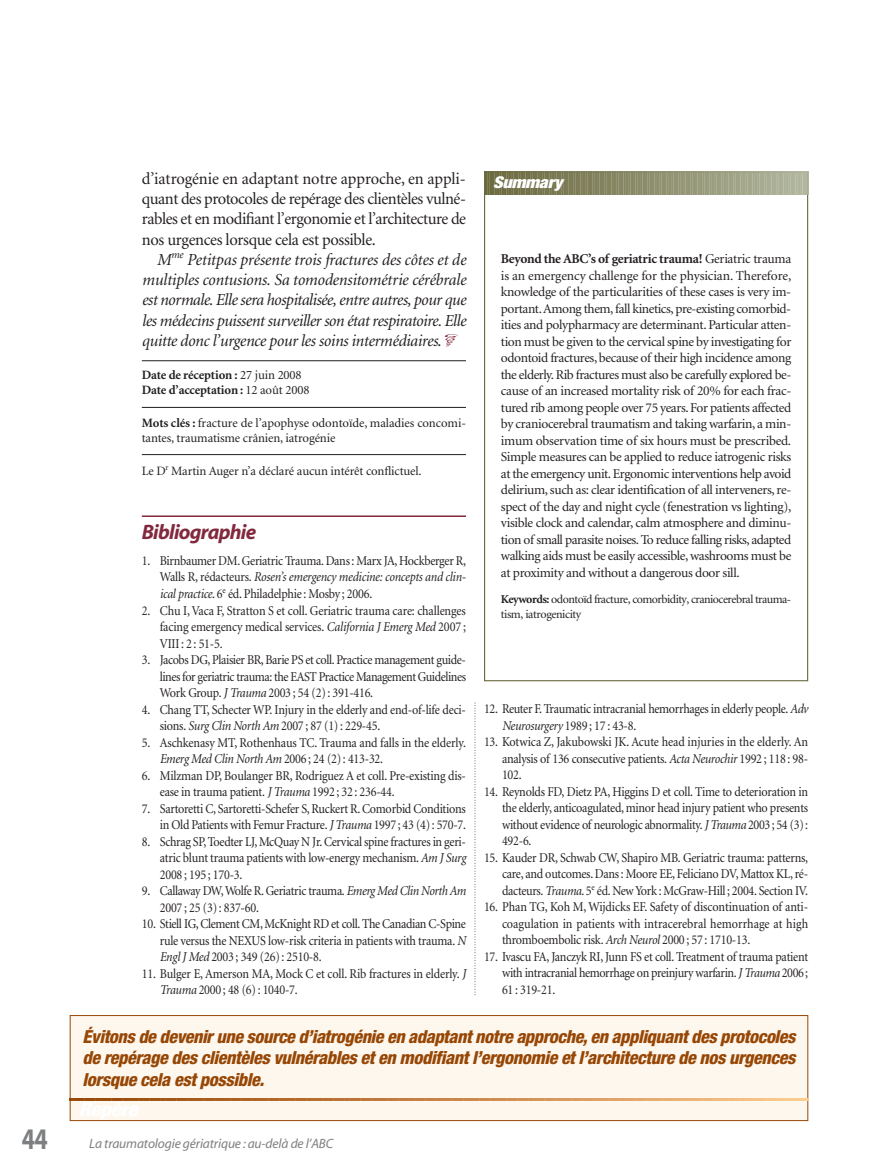
<style>
.page{position:relative;width:878px;height:1175px;background:#fff}
.page>*{position:absolute;margin:0;border:0;box-sizing:border-box;transform-origin:0 0}
.t1{font:700 30px "Myriad";color:#7d7f81;scale:.8 1}
.t2{font:italic 700 21px "Myriad";letter-spacing:-.035em;color:#82293f}
.t3{font:italic 800 condensed 18px/21.8px "Helvetica Neue";color:#974705;text-align:justify}
.t4{font:italic 16.8px/20.2px "Minion";letter-spacing:-.02em;color:#231f20;text-align:justify}
.t5{font:16.8px/20.2px "Minion";letter-spacing:-.02em;color:#231f20;text-align:justify}
.t6{font:italic 900 condensed 16.2px "Helvetica Neue";color:#fff;scale:1.11 1}
.t7{font:13.5px/16.5px "Minion";letter-spacing:-.02em;color:#231f20;text-align:justify;scale:.9 1}
.t8{font:13.5px/16.5px "Minion";letter-spacing:-.02em;color:#231f20;text-align:justify}
.t9{font:italic 13.5px "Myriad";letter-spacing:-.01em;color:#7d7f81}
.t10{font:12.75px/15px "Minion";letter-spacing:-.01em;color:#231f20}
.t11{font:700 12.75px/15px "Minion";letter-spacing:-.01em;color:#231f20}
.t12{font:12px/15px "Minion";letter-spacing:-.04em;color:#231f20}
.s1{font-style:normal}
.s2{font-weight:400}
.s3{font-weight:700}
.s4{font-style:italic}
</style>
<div class="page">
<hr style="left:142px;top:360px;width:324px;height:1px;background:#231f20">
<hr style="left:142px;top:407px;width:324px;height:1px;background:#231f20">
<hr style="left:142px;top:454px;width:324px;height:1px;background:#231f20">
<hr style="left:142px;top:515px;width:324px;height:2px;background:#82293f">
<svg style="left:474px;top:703px;width:1px;height:292px"></svg>
<svg style="left:484px;top:172px;width:325px;height:22px;background:#909271"></svg>
<div style="left:70px;top:1015px;width:737px;height:105px;background:#fef7ed"></div>
<div style="left:70px;top:1015px;width:738px;height:105px;border:1px solid #974705"></div>
<svg style="left:70px;top:1098px;width:23px;height:22px"></svg>
<hr style="left:97px;top:1098px;width:2px;height:22px;background:#9b4b0a">
<svg style="left:103px;top:1098px;width:109px;height:22px"></svg>
<hr style="left:216px;top:1098px;width:2px;height:22px;background:#a95d1e">
<svg style="left:222px;top:1098px;width:109px;height:22px"></svg>
<hr style="left:335px;top:1098px;width:2px;height:22px;background:#ba7133">
<svg style="left:341px;top:1098px;width:17px;height:22px"></svg>
<hr style="left:362px;top:1098px;width:2px;height:22px;background:#be7537">
<svg style="left:368px;top:1098px;width:82px;height:22px"></svg>
<hr style="left:454px;top:1098px;width:2px;height:22px;background:#ca8548">
<svg style="left:460px;top:1098px;width:17px;height:22px"></svg>
<hr style="left:481px;top:1098px;width:2px;height:22px;background:#cd8a4d">
<svg style="left:487px;top:1098px;width:82px;height:22px"></svg>
<hr style="left:573px;top:1098px;width:2px;height:22px;background:#da9b60">
<svg style="left:579px;top:1098px;width:17px;height:22px"></svg>
<hr style="left:600px;top:1098px;width:2px;height:22px;background:#dea065">
<svg style="left:606px;top:1098px;width:82px;height:22px"></svg>
<hr style="left:692px;top:1098px;width:2px;height:22px;background:#ecb477">
<svg style="left:698px;top:1098px;width:17px;height:22px"></svg>
<hr style="left:719px;top:1098px;width:2px;height:22px;background:#efba7d">
<svg style="left:725px;top:1098px;width:82px;height:22px"></svg>
<p class="t5" style="left:142px;top:170px;width:326px">d’iatrogénie en adaptant notre approche, en appli&shy;quant des protocoles de repérage des clientèles vulné&shy;rables et en modifiant l’ergonomie et l’architecture de nos urgences lorsque cela est possible.</p>
<p class="t4" style="left:142px;top:251px;width:326px;text-indent:15px">M<sup>me</sup> Petitpas présente trois fractures des côtes et de multiples contusions. Sa tomodensitométrie cérébrale est normale. Elle sera hospitalisée, entre autres, pour que les médecins puissent surveiller son état respiratoire. Elle quitte donc l’urgence pour les soins intermédiaires<span class="s1">.</span></p>
<p class="t11" style="left:142px;top:368px;width:169px">Date de réception : <span class="s2">27 juin 2008<br></span>Date d’acceptation : <span class="s2">12 août 2008</span></p>
<p class="t10" style="left:142px;top:416px;width:325px"><span class="s3">Mots clés :</span> fracture de l’apophyse odontoïde, maladies concomi&shy;tantes, traumatisme crânien, iatrogénie</p>
<p class="t10" style="left:142px;top:464px;width:281px">Le D<sup>r</sup> Martin Auger n’a déclaré aucun intérêt conflictuel.</p>
<h2 class="t2" style="left:142px;top:524px;width:116px">Bibliographie</h2>
<p class="t7" style="left:160px;top:553px;width:342px;text-indent:-18px">1. Birnbaumer DM. Geriatric Trauma. Dans : Marx JA, Hockberger R, Walls R, rédacteurs. <span class="s4">Rosen’s emergency medicine: concepts and clin&shy;ical practice</span>. 6<sup>e</sup> éd. Philadelphie : Mosby ; 2006.</p>
<p class="t7" style="left:160px;top:603px;width:341px;text-indent:-18px">2. Chu I, Vaca F, Stratton S et coll. Geriatric trauma care: challenges facing emergency medical services. <span class="s4">California J Emerg Med</span> 2007 ; VIII : 2 : 51-5.</p>
<p class="t7" style="left:160px;top:652px;width:341px;text-indent:-18px">3. Jacobs DG, Plaisier BR, Barie PS et coll. Practice management guide&shy;lines for geriatric trauma: the EAST Practice Management Guidelines Work Group. <span class="s4">J Trauma</span> 2003 ; 54 (2) : 391-416.</p>
<p class="t7" style="left:160px;top:702px;width:341px;text-indent:-18px">4. Chang TT, Schecter WP. Injury in the elderly and end-of-life deci&shy;sions. <span class="s4">Surg Clin North Am</span> 2007 ; 87 (1) : 229-45.</p>
<p class="t7" style="left:160px;top:735px;width:341px;text-indent:-18px">5. Aschkenasy MT, Rothenhaus TC. Trauma and falls in the elderly.<br><span class="s4">Emerg Med Clin North Am</span> 2006 ; 24 (2) : 413-32.</p>
<p class="t7" style="left:160px;top:768px;width:342px;text-indent:-18px">6. Milzman DP, Boulanger BR, Rodriguez A et coll. Pre-existing dis&shy;ease in trauma patient. <span class="s4">J Trauma</span> 1992 ; 32 : 236-44.</p>
<p class="t7" style="left:142px;top:801px;width:361px;text-align:right">7. Sartoretti C, Sartoretti-Schefer S, Ruckert R. Comorbid Conditions in Old Patients with Femur Fracture. <span class="s4">J Trauma</span> 1997 ; 43 (4) : 570-7.</p>
<p class="t7" style="left:160px;top:834px;width:341px;text-indent:-18px">8. Schrag SP, Toedter LJ, McQuay N Jr. Cervical spine fractures in geri&shy;atric blunt trauma patients with low-energy mechanism. <span class="s4">Am J Surg </span>2008 ; 195 ; 170-3.</p>
<p class="t7" style="left:160px;top:883px;width:341px;text-indent:-18px">9. Callaway DW,Wolfe R. Geriatric trauma. <span class="s4">Emerg Med Clin North Am<br></span>2007 ; 25 (3) : 837-60.</p>
<p class="t7" style="left:160px;top:916px;width:342px;text-indent:-18px">10. Stiell IG, Clement CM, McKnight RD et coll. The Canadian C-Spine rule versus the NEXUS low-risk criteria in patients with trauma. <span class="s4">N Engl J Med</span> 2003 ; 349 (26) : 2510-8.</p>
<p class="t7" style="left:160px;top:966px;width:341px;text-indent:-18px">11. Bulger E, Amerson MA, Mock C et coll. Rib fractures in elderly. <span class="s4">J<br>Trauma</span> 2000 ; 48 (6) : 1040-7.</p>
<p class="t6" style="left:493px;top:177px;width:64px">Summary</p>
<p class="t8" style="left:501px;top:252px;width:292px"><span class="s3">Beyond the ABC’s of geriatric trauma!</span> Geriatric trauma is an emergency challenge for the physician. Therefore, knowledge of the particularities of these cases is very im&shy;portant.Among them, fall kinetics, pre-existing comorbid&shy;ities and polypharmacy are determinant. Particular atten&shy;tion must be given to the cervical spine by investigating for odontoid fractures, because of their high incidence among the elderly. Rib fractures must also be carefully explored be&shy;cause of an increased mortality risk of 20% for each frac&shy;tured rib among people over 75 years. For patients affected by craniocerebral traumatism and taking warfarin, a min&shy;imum observation time of six hours must be prescribed.<br>Simple measures can be applied to reduce iatrogenic risks at the emergency unit. Ergonomic interventions help avoid delirium, such as: clear identification of all interveners, re&shy;spect of the day and night cycle (fenestration vs lighting), visible clock and calendar, calm atmosphere and diminu&shy;tion of small parasite noises. To reduce falling risks, adapted walking aids must be easily accessible, washrooms must be at proximity and without a dangerous door sill.</p>
<p class="t12" style="left:501px;top:592px;width:292px"><span class="s3">Keywords:</span> odontoïd fracture, comorbidity, craniocerebral trauma&shy;tism, iatrogenicity</p>
<p class="t7" style="left:502px;top:702px;width:342px;text-indent:-18px">12. Reuter F. Traumatic intracranial hemorrhages in elderly people. <span class="s4">Adv<br>Neurosurgery</span> 1989 ; 17 : 43-8.</p>
<p class="t7" style="left:502px;top:735px;width:342px;text-indent:-18px">13. Kotwica Z, Jakubowski JK. Acute head injuries in the elderly. An analysis of 136 consecutive patients. <span class="s4">Acta Neurochir</span> 1992 ; 118 : 98- 102.</p>
<p class="t7" style="left:502px;top:784px;width:341px;text-indent:-18px">14. Reynolds FD, Dietz PA, Higgins D et coll. Time to deterioration in the elderly, anticoagulated, minor head injury patient who presents without evidence of neurologic abnormality. <span class="s4">J Trauma</span> 2003; 54 (3):<br>492-6.</p>
<p class="t7" style="left:502px;top:850px;width:341px;text-indent:-18px">15. Kauder DR, Schwab CW, Shapiro MB. Geriatric trauma: patterns, care, and outcomes. Dans : Moore EE, Feliciano DV, Mattox KL, ré&shy;dacteurs. <span class="s4">Trauma</span>. 5<sup>e</sup> éd. New York : McGraw-Hill ; 2004. Section IV.</p>
<p class="t7" style="left:502px;top:900px;width:341px;text-indent:-18px">16. Phan TG, Koh M, Wijdicks EF. Safety of discontinuation of anti&shy;coagulation in patients with intracerebral hemorrhage at high thromboembolic risk. <span class="s4">Arch Neurol</span> 2000 ; 57 : 1710-13.</p>
<p class="t7" style="left:502px;top:949px;width:342px;text-indent:-18px">17. Ivascu FA, Janczyk RI, Junn FS et coll. Treatment of trauma patient with intracranial hemorrhage on preinjury warfarin. <span class="s4">J Trauma</span> 2006; 61 : 319-21.</p>
<h3 class="t3" style="left:82px;top:1026px;width:717px">Évitons de devenirune source d’iatrogénie en adaptantnotre approche, en appliquantdes protocoles de repérage des clientèles vulnérables eten modifiantl’ergonomie etl’architecture de nos urgences lorsque cela estpossible.</h3>
<h1 class="t1" style="left:22px;top:1127px;width:34px">44</h1>
<p class="t9" style="left:89px;top:1138px;width:245px">La traumatologie gériatrique : au-delà de l’ABC</p>
</div>
